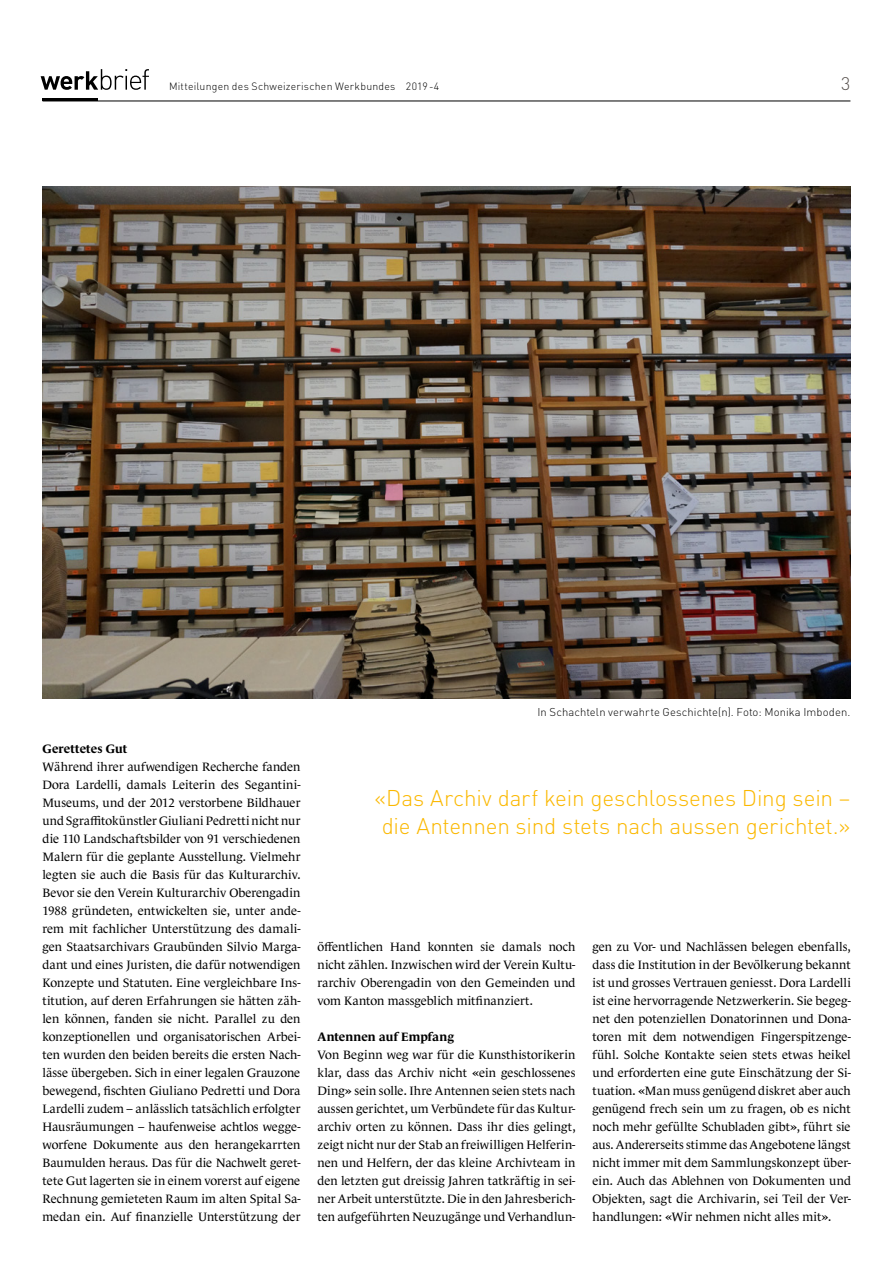
<style>
.page{position:relative;width:893px;height:1263px;background:#fff}
.page>*{position:absolute;margin:0;border:0;box-sizing:border-box;transform-origin:0 0}
.t1{font:300 22.5px/28.5px "DINOT";letter-spacing:-.005em;color:#fbb800;text-align:center}
.t2{font:300 18px "DINOT";color:#57514d}
.t3{font:12.3px/18px "Le Monde Journal Std";color:#000;text-align:justify}
.t4{font:700 12.3px "Le Monde Journal Std";letter-spacing:.005em;color:#000}
.t5{font:300 11.25px "DINOT";letter-spacing:.01em;color:#000}
.t6{font:300 10.5px "DINOT";letter-spacing:.02em;color:#000}
</style>
<div class="page">
<hr style="left:43px;top:101px;width:807px;height:1px;background:#000">
<hr style="left:43px;top:99px;width:55px;height:2px;background:#000">
<svg style="left:41px;top:69px;width:108px;height:21px"></svg>
<img style="left:43px;top:186px;width:807px;height:513px">
<p class="t6" style="left:169px;top:79px;width:272px">Mitteilungen des Schweizerischen Werkbundes 2019-4</p>
<h2 class="t2" style="left:841px;top:71px;width:11px">3</h2>
<p class="t4" style="left:43px;top:741px;width:86px">Gerettetes Gut</p>
<p class="t3" style="left:43px;top:757px;width:259px">Während ihrer aufwendigen Recherche fanden Dora Lardelli, damals Leiterin des Segantini-Museums, und der 2012 verstorbene Bildhauer und Sgraffitokünstler Giuliani Pedretti nicht nur die 110 Landschaftsbilder von 91 verschiedenen Malern für die geplante Ausstellung. Vielmehr legten sie auch die Basis für das Kulturarchiv.<br>Bevor sie den Verein Kulturarchiv Oberengadin 1988 gründeten, entwickelten sie, unter ande&shy;rem mit fachlicher Unterstützung des damali&shy;gen Staatsarchivars Graubünden Silvio Marga&shy;dant und eines Juristen, die dafür notwendigen Konzepte und Statuten. Eine vergleichbare Ins&shy;titution, auf deren Erfahrungen sie hätten zäh&shy;len können, fanden sie nicht. Parallel zu den konzeptionellen und organisatorischen Arbei&shy;ten wurden den beiden bereits die ersten Nach&shy;lässe übergeben. Sich in einer legalen Grauzone bewegend, fischten Giuliano Pedretti und Dora Lardelli zudem – anlässlich tatsächlich erfolgter Hausräumungen – haufenweise achtlos wegge&shy;worfene Dokumente aus den herangekarrten Baumulden heraus. Das für die Nachwelt geret&shy;tete Gut lagerten sie in einem vorerst auf eigene Rechnung gemieteten Raum im alten Spital Sa&shy;medan ein. Auf finanzielle Unterstützung der</p>
<p class="t5" style="left:537px;top:704px;width:314px">In Schachteln verwahrte Geschichte(n). Foto: Monika Imboden.</p>
<h1 class="t1" style="left:375px;top:783px;width:477px">«Das Archiv darf kein geschlossenes Ding sein – die Antennen sind stets nach aussen gerichtet.»</h1>
<p class="t3" style="left:317px;top:937px;width:259px">öffentlichen Hand konnten sie damals noch nicht zählen. Inzwischen wird der Verein Kultu&shy;rarchiv Oberengadin von den Gemeinden und vom Kanton massgeblich mitfinanziert.</p>
<p class="t4" style="left:317px;top:1030px;width:138px">Antennen auf Empfang</p>
<p class="t3" style="left:317px;top:1045px;width:259px">Von Beginn weg war für die Kunsthistorikerin klar, dass das Archiv nicht «ein geschlossenes Ding» sein solle. Ihre Antennen seien stets nach aussen gerichtet, um Verbündete für das Kultur&shy;archiv orten zu können. Dass ihr dies gelingt, zeigt nicht nur der Stab an freiwilligen Helferin&shy;nen und Helfern, der das kleine Archivteam in den letzten gut dreissig Jahren tatkräftig in sei&shy;ner Arbeit unterstützte. Die in den Jahresberich&shy;ten aufgeführten Neuzugänge und Verhandlun-</p>
<p class="t3" style="left:592px;top:937px;width:260px">gen zu Vor- und Nachlässen belegen ebenfalls, dass die Institution in der Bevölkerung bekannt ist und grosses Vertrauen geniesst. Dora Lardelli ist eine hervorragende Netzwerkerin. Sie begeg&shy;net den potenziellen Donatorinnen und Dona&shy;toren mit dem notwendigen Fingerspitzenge&shy;fühl. Solche Kontakte seien stets etwas heikel und erforderten eine gute Einschätzung der Si&shy;tuation. «Man muss genügend diskret aber auch genügend frech sein um zu fragen, ob es nicht noch mehr gefüllte Schubladen gibt», führt sie aus. Andererseits stimme das Angebotene längst nicht immer mit dem Sammlungskonzept über&shy;ein. Auch das Ablehnen von Dokumenten und Objekten, sagt die Archivarin, sei Teil der Ver&shy;handlungen: «Wir nehmen nicht alles mit».</p>
</div>
